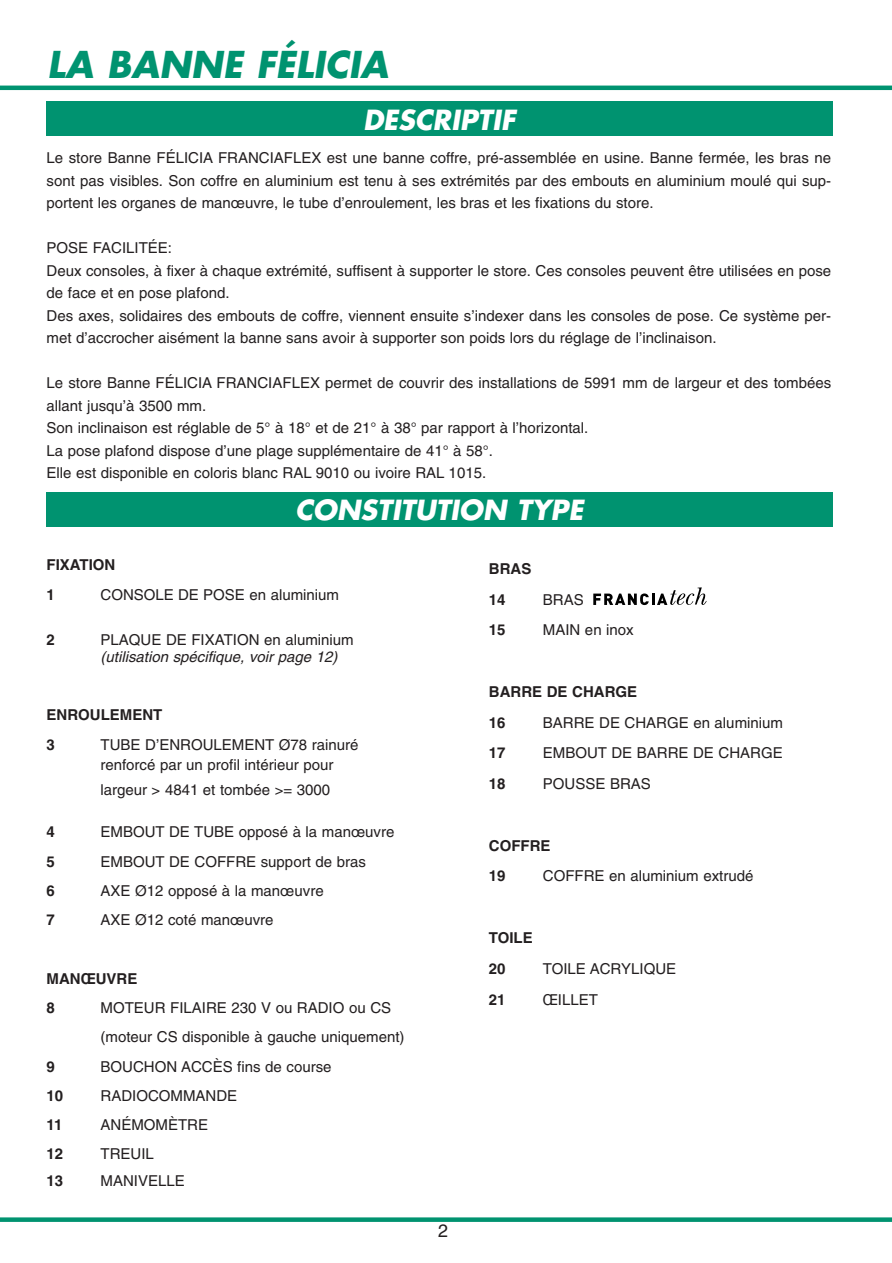
<style>
.page{position:relative;width:892px;height:1263px;background:#fff}
.page>*{position:absolute;margin:0;border:0;box-sizing:border-box;transform-origin:0 0}
.t1{font:italic 700 36px "Futura";color:#009370}
.t2{font:italic 700 27px "Futura";color:#fff}
.t3{font:18px "Helvetica";color:#231f20}
.t4{font:15px/22.5px "Helvetica";color:#231f20}
.t5{font:700 15px/30.8px "Helvetica";color:#231f20}
.t6{font:italic 15px "Helvetica";color:#231f20}
</style>
<div class="page">
<hr style="left:0;top:86px;width:892px;height:4px;background:#009370">
<svg style="left:0;top:1217px;width:891px;height:4px;background:#1a9e7e"></svg>
<div style="left:46px;top:102px;width:786px;height:34px;background:#009370"></div>
<div style="left:46px;top:492px;width:786px;height:34px;background:#009370"></div>
<svg style="left:593px;top:587px;width:113px;height:18px"></svg>
<h1 class="t1" style="left:47px;top:48px;width:343px">LA BANNE FÉLICIA</h1>
<h2 class="t2" style="left:363px;top:107px;width:154px">DESCRIPTIF</h2>
<p class="t4" style="left:47px;top:148px;width:786px;text-align:justify">Le store Banne FÉLICIA FRANCIAFLEX est une banne coffre, pré-assemblée en usine. Banne fermée, les bras ne sont pas visibles. Son coffre en aluminium est tenu à ses extrémités par des embouts en aluminium moulé qui sup&shy;portent les organes de manœuvre, le tube d’enroulement, les bras et les fixations du store.</p>
<p class="t4" style="left:47px;top:238px;width:786px">POSE FACILITÉE:<br>Deux consoles, à fixer à chaque extrémité, suffisent à supporter le store. Ces consoles peuvent être utilisées en pose de face et en pose plafond.<br>Des axes, solidaires des embouts de coffre, viennent ensuite s’indexer dans les consoles de pose. Ce système per&shy;met d’accrocher aisément la banne sans avoir à supporter son poids lors du réglage de l’inclinaison.</p>
<p class="t4" style="left:47px;top:373px;width:786px">Le store Banne FÉLICIA FRANCIAFLEX permet de couvrir des installations de 5991 mm de largeur et des tombées allant jusqu’à 3500 mm.<br>Son inclinaison est réglable de 5° à 18° et de 21° à 38° par rapport à l’horizontal.<br>La pose plafond dispose d’une plage supplémentaire de 41° à 58°.<br>Elle est disponible en coloris blanc RAL 9010 ou ivoire RAL 1015.</p>
<h2 class="t2" style="left:295px;top:498px;width:290px">CONSTITUTION TYPE</h2>
<p class="t5" style="left:47px;top:552px;width:70px;line-height:29.2px">FIXATION<br>1</p>
<p class="t4" style="left:101px;top:584px;width:240px">CONSOLE DE POSE en aluminium</p>
<p class="t5" style="left:47px;top:626px;width:10px">2</p>
<p class="t4" style="left:101px;top:630px;width:255px">PLAQUE DE FIXATION en aluminium</p>
<p class="t6" style="left:101px;top:651px;width:238px">(utilisation spécifique, voir page 12)</p>
<p class="t5" style="left:47px;top:702px;width:117px;line-height:29.2px">ENROULEMENT<br>3</p>
<p class="t4" style="left:101px;top:734px;width:259px">TUBE D’ENROULEMENT Ø78 rainuré</p>
<p class="t4" style="left:100px;top:754px;width:234px;line-height:24.8px">renforcé par un profil intérieur pour largeur &gt; 4841 et tombée &gt;= 3000</p>
<p class="t5" style="left:47px;top:818px;width:10px">4</p>
<p class="t4" style="left:101px;top:822px;width:295px">EMBOUT DE TUBE opposé à la manœuvre</p>
<p class="t5" style="left:47px;top:847px;width:10px">5</p>
<p class="t4" style="left:101px;top:851px;width:267px">EMBOUT DE COFFRE support de bras</p>
<p class="t5" style="left:47px;top:876px;width:10px">6</p>
<p class="t4" style="left:101px;top:881px;width:224px">AXE Ø12 opposé à la manœuvre</p>
<p class="t5" style="left:47px;top:906px;width:10px">7</p>
<p class="t4" style="left:101px;top:910px;width:174px">AXE Ø12 coté manœuvre</p>
<p class="t5" style="left:47px;top:965px;width:92px;line-height:29.2px">MANŒUVRE<br>8</p>
<p class="t4" style="left:101px;top:994px;width:305px;line-height:29.2px">MOTEUR FILAIRE 230 V ou RADIO ou CS (moteur CS disponible à gauche uniquement)</p>
<p class="t5" style="left:47px;top:1052px;width:10px">9</p>
<p class="t4" style="left:101px;top:1056px;width:232px">BOUCHON ACCÈS fins de course</p>
<p class="t5" style="left:47px;top:1081px;width:18px">10</p>
<p class="t4" style="left:101px;top:1085px;width:138px">RADIOCOMMANDE</p>
<p class="t5" style="left:47px;top:1110px;width:17px">11</p>
<p class="t4" style="left:101px;top:1115px;width:109px">ANÉMOMÈTRE</p>
<p class="t5" style="left:47px;top:1140px;width:18px">12</p>
<p class="t4" style="left:101px;top:1144px;width:55px">TREUIL</p>
<p class="t5" style="left:47px;top:1167px;width:18px">13</p>
<p class="t4" style="left:101px;top:1171px;width:86px">MANIVELLE</p>
<p class="t3" style="left:438px;top:1224px;width:12px">2</p>
<p class="t5" style="left:489px;top:554px;width:44px">BRAS<br>14</p>
<p class="t4" style="left:543px;top:589px;width:42px">BRAS</p>
<p class="t5" style="left:489px;top:616px;width:18px">15</p>
<p class="t4" style="left:543px;top:620px;width:92px">MAIN en inox</p>
<p class="t5" style="left:489px;top:677px;width:150px">BARRE DE CHARGE<br>16</p>
<p class="t4" style="left:543px;top:712px;width:242px">BARRE DE CHARGE en aluminium</p>
<p class="t5" style="left:489px;top:739px;width:18px">17</p>
<p class="t4" style="left:543px;top:743px;width:241px">EMBOUT DE BARRE DE CHARGE</p>
<p class="t5" style="left:489px;top:770px;width:18px">18</p>
<p class="t4" style="left:543px;top:774px;width:109px">POUSSE BRAS</p>
<p class="t5" style="left:489px;top:831px;width:63px">COFFRE<br>19</p>
<p class="t4" style="left:543px;top:866px;width:212px">COFFRE en aluminium extrudé</p>
<p class="t5" style="left:489px;top:923px;width:45px">TOILE<br>20</p>
<p class="t4" style="left:543px;top:958px;width:135px">TOILE ACRYLIQUE</p>
<p class="t5" style="left:489px;top:985px;width:18px">21</p>
<p class="t4" style="left:543px;top:989px;width:57px">ŒILLET</p>
</div>
